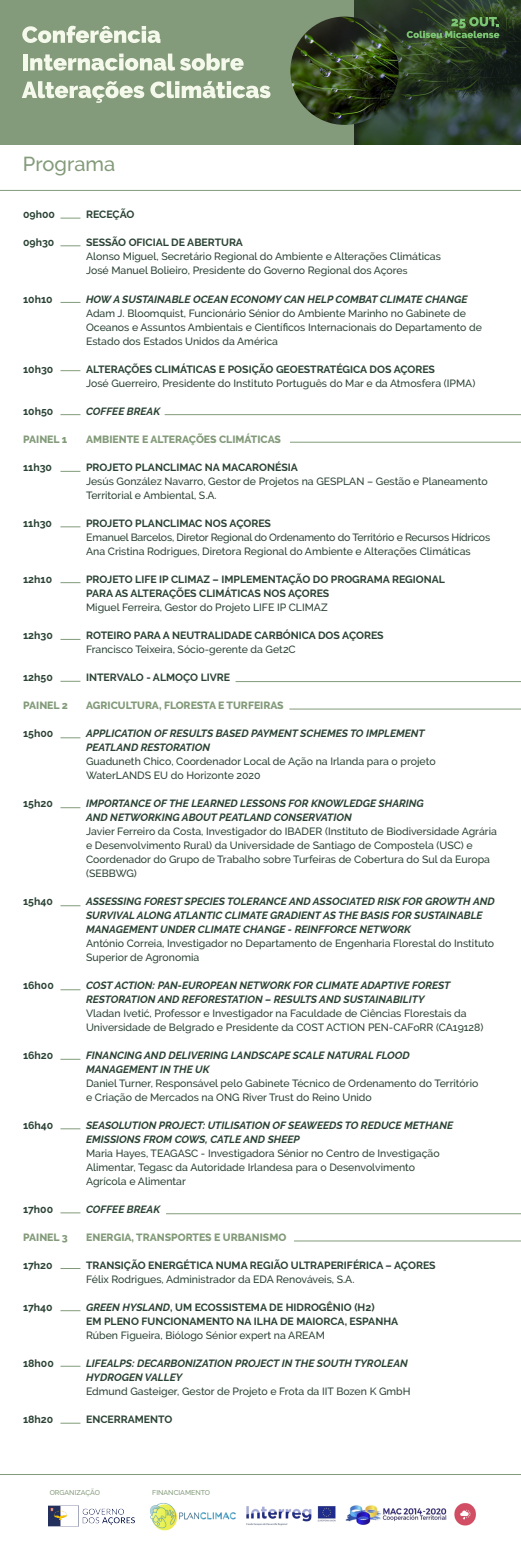
<style>
.page{position:relative;width:521px;height:1551px;background:#fff}
.page>*{position:absolute;margin:0;border:0;box-sizing:border-box;transform-origin:0 0}
.t1{font:500 20.12px "Raleway";color:#839b7a}
.t2{font:500 10.5px/14px "Raleway";color:#2b4335}
.t3{font:italic 700 10.5px/14px "Raleway";color:#2b4335}
.t4{font:700 10.5px/14px "Raleway";color:#2b4335}
.t5{font:500 10.5px/14px "Raleway";letter-spacing:-.02em;color:#2b4335}
.t6{font:800 10.5px "Raleway";color:#839b7a}
.t7{font:500 7px "Raleway";color:#839b7a}
.s1{font-size:9.62px}
.s2{font-style:italic}
</style>
<div class="page">
<hr style="left:0;top:190px;width:521px;height:1px;background:#839b7a">
<img style="left:353px;top:0;width:168px;height:144px">
<div style="left:0;top:0;width:353px;height:144px;background:#839b7a"></div>
<img style="left:290px;top:17px;width:109px;height:108px;border-radius:54px">
<svg style="left:407px;top:17px;width:92px;height:21px;background:#41613b"></svg>
<hr style="left:0;top:1473px;width:521px;height:1px;background:#839b7a">
<hr style="left:294px;top:1240px;width:227px;height:1px;background:#839b7a">
<hr style="left:289px;top:708px;width:232px;height:1px;background:#839b7a">
<hr style="left:290px;top:442px;width:231px;height:1px;background:#839b7a">
<svg style="left:60px;top:218px;width:20px;height:1px"></svg>
<svg style="left:60px;top:245px;width:20px;height:1px"></svg>
<svg style="left:60px;top:302px;width:20px;height:1px"></svg>
<svg style="left:60px;top:370px;width:20px;height:1px"></svg>
<svg style="left:60px;top:414px;width:20px;height:1px"></svg>
<svg style="left:60px;top:471px;width:20px;height:1px"></svg>
<svg style="left:60px;top:526px;width:20px;height:1px"></svg>
<svg style="left:60px;top:582px;width:20px;height:1px"></svg>
<svg style="left:60px;top:639px;width:20px;height:1px"></svg>
<svg style="left:60px;top:681px;width:20px;height:1px"></svg>
<svg style="left:60px;top:737px;width:20px;height:1px"></svg>
<svg style="left:60px;top:807px;width:20px;height:1px"></svg>
<svg style="left:60px;top:905px;width:20px;height:1px"></svg>
<svg style="left:60px;top:989px;width:20px;height:1px"></svg>
<svg style="left:60px;top:1058px;width:20px;height:1px"></svg>
<svg style="left:60px;top:1128px;width:20px;height:1px"></svg>
<svg style="left:60px;top:1212px;width:20px;height:1px"></svg>
<svg style="left:60px;top:1310px;width:20px;height:1px"></svg>
<svg style="left:60px;top:1365px;width:20px;height:1px"></svg>
<svg style="left:60px;top:1422px;width:20px;height:1px"></svg>
<hr style="left:165px;top:414px;width:356px;height:1px;background:#839b7a">
<hr style="left:166px;top:1213px;width:355px;height:1px;background:#839b7a">
<hr style="left:236px;top:681px;width:285px;height:1px;background:#839b7a">
<img style="left:150px;top:1503px;width:326px;height:28px">
<img style="left:34px;top:1473px;width:115px;height:54px">
<svg style="left:22px;top:26px;width:138px;height:17px"></svg>
<div style="left:23px;top:54px;width:5px;height:16px;background:#f5f9eb"></div>
<svg style="left:30px;top:54px;width:214px;height:17px"></svg>
<svg style="left:22px;top:81px;width:122px;height:22px"></svg>
<svg style="left:150px;top:81px;width:120px;height:17px"></svg>
<h1 class="t1" style="left:23px;top:153px;width:94px">Programa</h1>
<p class="t4" style="left:23px;top:208px;width:33px">09h00</p>
<p class="t4" style="left:86px;top:208px;width:50px">RECEÇÃO</p>
<p class="t4" style="left:23px;top:236px;width:33px">09h30</p>
<p class="t4" style="left:86px;top:236px;width:158px">SESSÃO OFICIAL DE ABERTURA</p>
<p class="t2" style="left:86px;top:250px;width:356px">Alonso Miguel, Secretário Regional do Ambiente e Alterações Climáticas<br>José Manuel Bolieiro, Presidente do Governo Regional dos Açore<span class="s1">s</span></p>
<p class="t4" style="left:23px;top:292px;width:31px">10h10</p>
<p class="t3" style="left:86px;top:292px;width:383px">HOW A SUSTAINABLE OCEAN ECONOMY CAN HELP COMBAT CLIMATE CHANGE</p>
<p class="t2" style="left:86px;top:306px;width:397px">Adam J. Bloomquist, Funcionário Sénior do Ambiente Marinho no Gabinete de<br>Oceanos e Assuntos Ambientais e Científicos Internacionais do Departamento de<br>Estado dos Estados Unidos da América</p>
<p class="t4" style="left:23px;top:362px;width:32px">10h30</p>
<p class="t4" style="left:86px;top:362px;width:350px">ALTERAÇÕES CLIMÁTICAS E POSIÇÃO GEOESTRATÉGICA DOS AÇORES</p>
<p class="t2" style="left:86px;top:376px;width:391px">José Guerreiro, Presidente do Instituto Português do Mar e da Atmosfera (IPMA)</p>
<p class="t4" style="left:23px;top:404px;width:32px">10h50</p>
<p class="t3" style="left:86px;top:404px;width:76px">COFFEE BREAK</p>
<p class="t6" style="left:23px;top:433px;width:46px">PAINEL 1</p>
<p class="t6" style="left:86px;top:433px;width:196px">AMBIENTE E ALTERAÇÕES CLIMÁTICAS</p>
<p class="t4" style="left:23px;top:460px;width:31px">11h30</p>
<p class="t4" style="left:86px;top:460px;width:213px">PROJETO PLANCLIMAC NA MACARONÉSIA</p>
<p class="t2" style="left:86px;top:474px;width:403px">Jesús González Navarro, Gestor de Projetos na GESPLAN – Gestão e Planeamento<br>Territorial e Ambiental, S.A.</p>
<p class="t4" style="left:23px;top:516px;width:31px">11h30</p>
<p class="t4" style="left:86px;top:516px;width:186px">PROJETO PLANCLIMAC NOS AÇORES</p>
<p class="t5" style="left:86px;top:530px;width:406px">Emanuel Barcelos, Diretor Regional do Ordenamento do Território e Recursos Hídricos<br>Ana Cristina Rodrigues, Diretora Regional do Ambiente e Alterações Climáticas</p>
<p class="t4" style="left:23px;top:572px;width:31px">12h10</p>
<p class="t4" style="left:86px;top:572px;width:360px">PROJETO LIFE IP CLIMAZ – IMPLEMENTAÇÃO DO PROGRAMA REGIONAL<br>PARA AS ALTERAÇÕES CLIMÁTICAS NOS AÇORES</p>
<p class="t2" style="left:86px;top:600px;width:243px">Miguel Ferreira, Gestor do Projeto LIFE IP CLIMAZ</p>
<p class="t4" style="left:23px;top:628px;width:31px">12h30</p>
<p class="t4" style="left:86px;top:628px;width:299px">ROTEIRO PARA A NEUTRALIDADE CARBÓNICA DOS AÇORES</p>
<p class="t2" style="left:86px;top:642px;width:211px">Francisco Teixeira, Sócio-gerente da Get2C</p>
<p class="t4" style="left:23px;top:670px;width:31px">12h50</p>
<p class="t4" style="left:86px;top:670px;width:146px">INTERVALO - ALMOÇO LIVRE</p>
<p class="t6" style="left:23px;top:699px;width:46px">PAINEL 2</p>
<p class="t6" style="left:86px;top:699px;width:199px">AGRICULTURA, FLORESTA E TURFEIRAS</p>
<p class="t4" style="left:23px;top:726px;width:32px">15h00</p>
<p class="t3" style="left:86px;top:726px;width:340px">APPLICATION OF RESULTS BASED PAYMENT SCHEMES TO IMPLEMENT<br>PEATLAND RESTORATION</p>
<p class="t2" style="left:86px;top:754px;width:351px">Guaduneth Chico, Coordenador Local de Ação na Irlanda para o projeto<br>WaterLANDS EU do Horizonte 2020</p>
<p class="t4" style="left:23px;top:796px;width:31px">15h20</p>
<p class="t3" style="left:86px;top:796px;width:339px">IMPORTANCE OF THE LEARNED LESSONS FOR KNOWLEDGE SHARING<br>AND NETWORKING ABOUT PEATLAND CONSERVATION</p>
<p class="t2" style="left:86px;top:824px;width:412px">Javier Ferreiro da Costa, Investigador do IBADER (Instituto de Biodiversidade Agrária e Desenvolvimento Rural) da Universidade de Santiago de Compostela (USC) e Coordenador do Grupo de Trabalho sobre Turfeiras de Cobertura do Sul da Europa (SEBBWG)</p>
<p class="t4" style="left:23px;top:894px;width:31px">15h40</p>
<p class="t3" style="left:86px;top:894px;width:410px">ASSESSING FOREST SPECIES TOLERANCE AND ASSOCIATED RISK FOR GROWTH AND<br>SURVIVAL ALONG ATLANTIC CLIMATE GRADIENT AS THE BASIS FOR SUSTAINABLE<br>MANAGEMENT UNDER CLIMATE CHANGE - REINFFORCE NETWORK</p>
<p class="t2" style="left:86px;top:936px;width:410px">António Correia, Investigador no Departamento de Engenharia Florestal do Instituto<br>Superior de Agronomia</p>
<p class="t4" style="left:23px;top:978px;width:32px">16h00</p>
<p class="t3" style="left:86px;top:978px;width:366px">COST ACTION: PAN-EUROPEAN NETWORK FOR CLIMATE ADAPTIVE FOREST<br>RESTORATION AND REFORESTATION – RESULTS AND SUSTAINABILITY</p>
<p class="t2" style="left:86px;top:1006px;width:399px">Vladan Ivetić, Professor e Investigador na Faculdade de Ciências Florestais da<br>Universidade de Belgrado e Presidente da COST ACTION PEN-CAFoRR (CA19128)</p>
<p class="t4" style="left:23px;top:1048px;width:32px">16h20</p>
<p class="t3" style="left:86px;top:1048px;width:325px">FINANCING AND DELIVERING LANDSCAPE SCALE NATURAL FLOOD<br>MANAGEMENT IN THE UK</p>
<p class="t2" style="left:86px;top:1076px;width:394px">Daniel Turner, Responsável pelo Gabinete Técnico de Ordenamento do Território e Criação de Mercados na ONG River Trust do Reino Unido</p>
<p class="t4" style="left:23px;top:1118px;width:32px">16h40</p>
<p class="t3" style="left:86px;top:1118px;width:368px">SEASOLUTION PROJECT: UTILISATION OF SEAWEEDS TO REDUCE METHANE<br>EMISSIONS FROM COWS, CATLE AND SHEEP</p>
<p class="t2" style="left:86px;top:1146px;width:355px">Maria Hayes, TEAGASC - Investigadora Sénior no Centro de Investigação<br>Alimentar, Tegasc da Autoridade Irlandesa para o Desenvolvimento<br>Agrícola e Alimentar</p>
<p class="t4" style="left:23px;top:1202px;width:32px">17h00</p>
<p class="t3" style="left:86px;top:1202px;width:76px">COFFEE BREAK</p>
<p class="t6" style="left:23px;top:1231px;width:46px">PAINEL 3</p>
<p class="t6" style="left:86px;top:1231px;width:202px">ENERGIA, TRANSPORTES E URBANISMO</p>
<p class="t4" style="left:23px;top:1258px;width:31px">17h20</p>
<p class="t4" style="left:86px;top:1258px;width:351px">TRANSIÇÃO ENERGÉTICA NUMA REGIÃO ULTRAPERIFÉRICA – AÇORES</p>
<p class="t2" style="left:86px;top:1272px;width:270px">Félix Rodrigues, Administrador da EDA Renováveis, S.A.</p>
<p class="t4" style="left:23px;top:1300px;width:31px">17h40</p>
<p class="t4" style="left:86px;top:1300px;width:314px"><span class="s2">GREEN HYSLAND</span>, UM ECOSSISTEMA DE HIDROGÊNIO (H2)<br>EM PLENO FUNCIONAMENTO NA ILHA DE MAIORCA, ESPANHA</p>
<p class="t2" style="left:86px;top:1328px;width:240px">Rúben Figueira, Biólogo Sénior expert na AREAM</p>
<p class="t4" style="left:23px;top:1356px;width:32px">18h00</p>
<p class="t3" style="left:86px;top:1356px;width:323px">LIFEALPS: DECARBONIZATION PROJECT IN THE SOUTH TYROLEAN<br>HYDROGEN VALLEY</p>
<p class="t2" style="left:86px;top:1384px;width:326px">Edmund Gasteiger, Gestor de Projeto e Frota da IIT Bozen K GmbH</p>
<p class="t4" style="left:23px;top:1412px;width:32px">18h20</p>
<p class="t4" style="left:86px;top:1412px;width:88px">ENCERRAMENTO</p>
<p class="t7" style="left:50px;top:1488px;width:52px">ORGANIZAÇÃO</p>
<p class="t7" style="left:152px;top:1488px;width:59px">FINANCIAMENTO</p>
</div>
